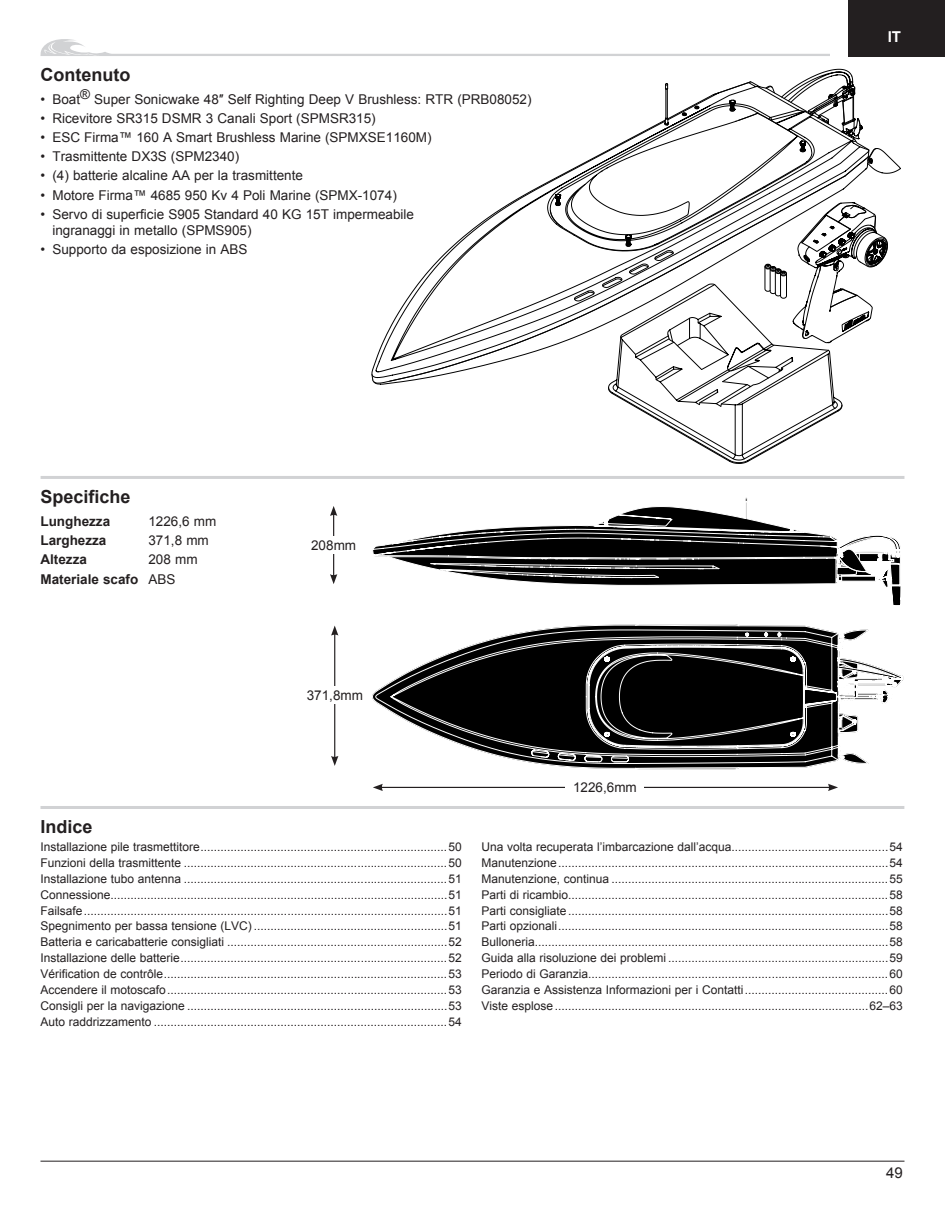
<style>
.page{position:relative;width:945px;height:1215px;background:#fff}
.page>*{position:absolute;margin:0;border:0;box-sizing:border-box;transform-origin:0 0}
.t1{font:700 18px "Arial";color:#231f20}
.t2{font:15px "Arial";color:#231f20}
.t3{font:700 15px "Arial";color:#fff}
.PRB_Body_Text{font:13.5px/16.2px "Arial";color:#231f20}
.PRB_Body_Text-2{font:700 13.5px "Arial";color:#231f20}
.t4{font:12px "Arial";color:#231f20}
.s1{font-weight:400}
</style>
<div class="page">
<div style="left:848px;top:0;width:97px;height:56px;background:#231f20"></div>
<hr style="left:40px;top:1161px;width:864px;height:1px;background:#231f20">
<svg style="left:40px;top:39px;width:790px;height:17px"></svg>
<hr style="left:40px;top:806px;width:864px;height:3px;background:#d1d2d4">
<hr style="left:41px;top:476px;width:863px;height:3px;background:#d1d2d4">
<hr style="left:333px;top:514px;width:1px;height:62px;background:#231f20">
<svg style="left:330px;top:506px;width:7px;height:10px"></svg>
<svg style="left:330px;top:574px;width:7px;height:10px"></svg>
<div style="left:306px;top:537px;width:56px;height:17px;background:#fff"></div>
<hr style="left:334px;top:633px;width:1px;height:125px;background:#231f20">
<svg style="left:331px;top:626px;width:7px;height:10px"></svg>
<svg style="left:331px;top:756px;width:7px;height:10px"></svg>
<div style="left:300px;top:687px;width:69px;height:17px;background:#fff"></div>
<svg style="left:372px;top:68px;width:533px;height:723px"></svg>
<p class="t1" style="left:40px;top:62px;width:91px">Contenuto</p>
<p class="PRB_Body_Text" style="left:40px;top:91px;width:493px">• Boat® Super Sonicwake 48″ Self Righting Deep V Brushless: RTR (PRB08052)</p>
<p class="PRB_Body_Text" style="left:40px;top:110px;width:337px">• Ricevitore SR315 DSMR 3 Canali Sport (SPMSR315)</p>
<p class="PRB_Body_Text" style="left:40px;top:129px;width:393px">• ESC Firma™ 160 A Smart Brushless Marine (SPMXSE1160M)</p>
<p class="PRB_Body_Text" style="left:40px;top:148px;width:200px">• Trasmittente DX3S (SPM2340)</p>
<p class="PRB_Body_Text" style="left:40px;top:168px;width:264px">• (4) batterie alcaline AA per la trasmittente</p>
<p class="PRB_Body_Text" style="left:40px;top:187px;width:358px">• Motore Firma™ 4685 950 Kv 4 Poli Marine (SPMX-1074)</p>
<p class="PRB_Body_Text" style="left:52px;top:206px;width:363px;text-indent:-12px">• Servo di superficie S905 Standard 40 KG 15T impermeabile ingranaggi in metallo (SPMS905)</p>
<p class="PRB_Body_Text" style="left:40px;top:241px;width:209px">• Supporto da esposizione in ABS</p>
<p class="t1" style="left:40px;top:485px;width:92px">Specifiche</p>
<p class="PRB_Body_Text-2" style="left:40px;top:512px;width:71px">Lunghezza</p>
<p class="PRB_Body_Text" style="left:148px;top:513px;width:69px">1226,6 mm</p>
<p class="PRB_Body_Text-2" style="left:40px;top:532px;width:68px">Larghezza</p>
<p class="PRB_Body_Text" style="left:148px;top:532px;width:62px">371,8 mm</p>
<p class="PRB_Body_Text-2" style="left:40px;top:551px;width:48px">Altezza</p>
<p class="PRB_Body_Text" style="left:148px;top:552px;width:51px">208 mm</p>
<p class="PRB_Body_Text-2" style="left:40px;top:570px;width:137px">Materiale scafo <span class="s1">ABS</span></p>
<p class="PRB_Body_Text" style="left:311px;top:537px;width:47px">208mm</p>
<p class="PRB_Body_Text" style="left:307px;top:688px;width:58px">371,8mm</p>
<p class="PRB_Body_Text" style="left:573px;top:780px;width:65px">1226,6mm</p>
<p class="t3" style="left:888px;top:27px;width:15px">IT</p>
<p class="t1" style="left:40px;top:814px;width:54px">Indice</p>
<p class="t4" style="left:40px;top:839px;width:423px">Installazione pile trasmettitore..........................................................................50</p>
<p class="t4" style="left:40px;top:855px;width:423px">Funzioni della trasmittente ...............................................................................50</p>
<p class="t4" style="left:40px;top:871px;width:423px">Installazione tubo antenna ...............................................................................51</p>
<p class="t4" style="left:40px;top:887px;width:423px">Connessione.....................................................................................................51</p>
<p class="t4" style="left:40px;top:903px;width:423px">Failsafe.............................................................................................................51</p>
<p class="t4" style="left:40px;top:918px;width:423px">Spegnimento per bassa tensione (LVC) ..........................................................51</p>
<p class="t4" style="left:40px;top:934px;width:423px">Batteria e caricabatterie consigliati ..................................................................52</p>
<p class="t4" style="left:40px;top:950px;width:423px">Installazione delle batterie................................................................................52</p>
<p class="t4" style="left:40px;top:966px;width:423px">Vérification de contrôle.....................................................................................53</p>
<p class="t4" style="left:40px;top:982px;width:423px">Accendere il motoscafo....................................................................................53</p>
<p class="t4" style="left:40px;top:998px;width:423px">Consigli per la navigazione ..............................................................................53</p>
<p class="t4" style="left:40px;top:1014px;width:423px">Auto raddrizzamento ........................................................................................54</p>
<p class="t4" style="left:482px;top:839px;width:423px">Una volta recuperata l’imbarcazione dall’acqua...............................................54</p>
<p class="t4" style="left:482px;top:855px;width:423px">Manutenzione...................................................................................................54</p>
<p class="t4" style="left:482px;top:871px;width:423px">Manutenzione, continua ...................................................................................55</p>
<p class="t4" style="left:482px;top:887px;width:423px">Parti di ricambio................................................................................................58</p>
<p class="t4" style="left:482px;top:903px;width:423px">Parti consigliate................................................................................................58</p>
<p class="t4" style="left:482px;top:918px;width:423px">Parti opzionali...................................................................................................58</p>
<p class="t4" style="left:482px;top:934px;width:423px">Bulloneria..........................................................................................................58</p>
<p class="t4" style="left:482px;top:950px;width:423px">Guida alla risoluzione dei problemi ..................................................................59</p>
<p class="t4" style="left:482px;top:966px;width:423px">Periodo di Garanzia..........................................................................................60</p>
<p class="t4" style="left:482px;top:982px;width:423px">Garanzia e Assistenza Informazioni per i Contatti...........................................60</p>
<p class="t4" style="left:482px;top:998px;width:423px">Viste esplose..............................................................................................62–63</p>
<p class="t2" style="left:886px;top:1163px;width:18px">49</p>
</div>
